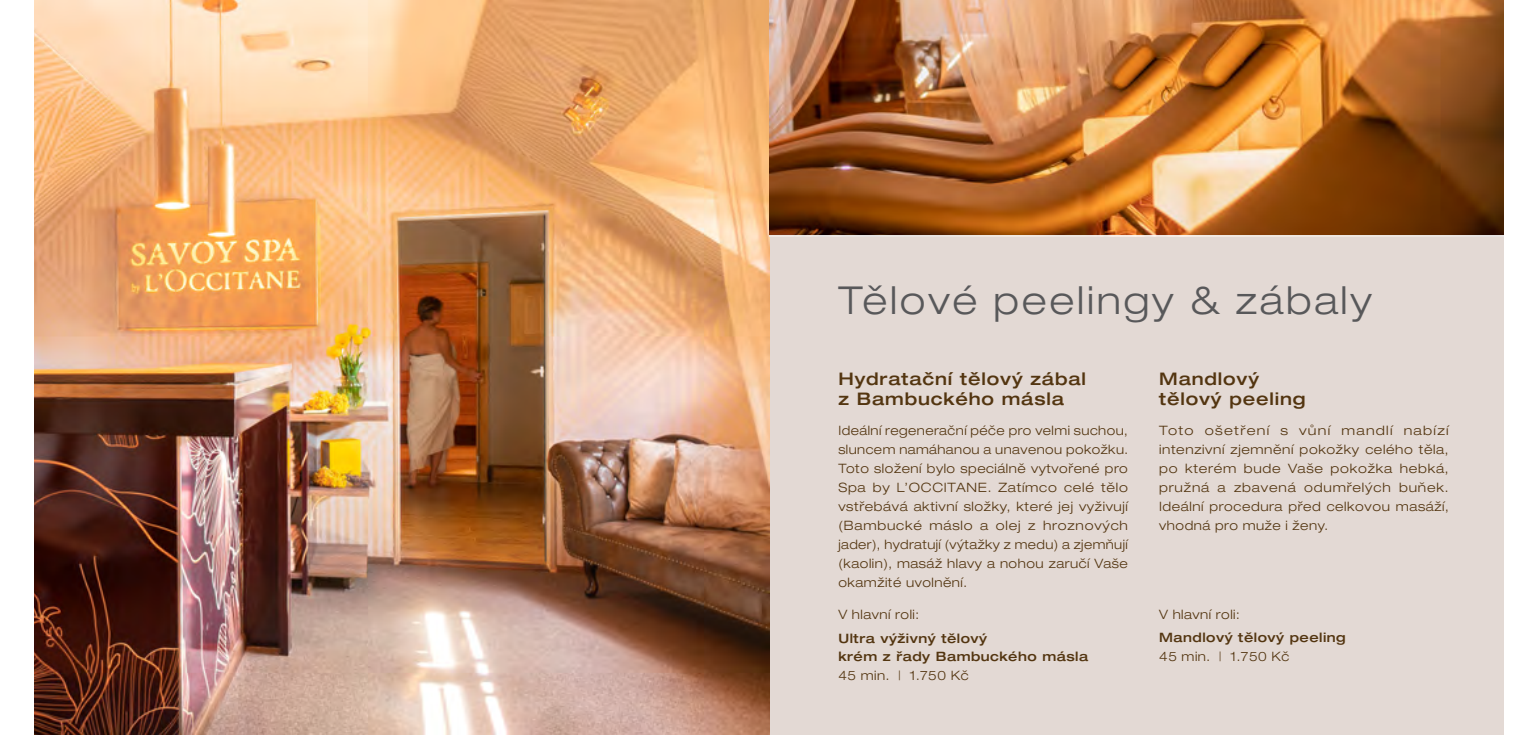
<style>
.page{position:relative;width:1538px;height:735px;background:#fff}
.page>*{position:absolute;margin:0;border:0;box-sizing:border-box;transform-origin:0 0}
.t1{font:300 expanded 38.5px "Helvetica Neue LT Pro";letter-spacing:.07em;color:#58585a}
.t2{font:500 expanded 17.32px/20.5px "Helvetica Neue LT Pro";letter-spacing:.05em;color:#533510}
.t3{font:300 expanded 12.95px/18.9px "Helvetica Neue LT Pro";letter-spacing:.04em;color:#533510;text-align:justify}
.t4{font:300 expanded 12.95px/18.9px "Helvetica Neue LT Pro";letter-spacing:.04em;color:#533510;text-align:justify;scale:1.06 1}
.t5{font:500 expanded 12.95px/18.9px "Helvetica Neue LT Pro";letter-spacing:.04em;color:#533510}
</style>
<div class="page">
<div style="left:769px;top:0;width:734px;height:734px;background:#e3d9d4"></div>
<img style="left:35px;top:0;width:734px;height:734px">
<img style="left:769px;top:0;width:734px;height:235px">
<hr style="left:769px;top:235px;width:769px;height:2px;background:#fff">
<h1 class="t1" style="left:838px;top:277px;width:535px">Tělové peelingy &amp; zábaly</h1>
<h2 class="t2" style="left:838px;top:368px;width:249px">Hydratační tělový zábal z Bambuckého másla</h2>
<p class="t3" style="left:838px;top:421px;width:291px">Ideální regenerační péče pro velmi suchou, sluncem namáhanou a unavenou pokožku.<br>Toto složení bylo speciálně vytvořené pro Spa by L’Occitane</p>
<p class="t3" style="left:838px;top:477px;width:291px;text-indent:149px">. Zatímco celé tělo vstřebává aktivní složky, které jej vyživují (Bambucké máslo a olej z hroznových jader), hydratují (výtažky z medu) a zjemňují (kaolin), masáž hlavy a nohou zaručí Vaše okamžité uvolnění.</p>
<p class="t3" style="left:838px;top:604px;width:82px">V hlavní roli:</p>
<p class="t5" style="left:838px;top:627px;width:251px">Ultra výživný tělový<br>krém z řady Bambuckého másla</p>
<p class="t3" style="left:838px;top:665px;width:132px">45 min. | 1.750 Kč</p>
<h2 class="t2" style="left:1159px;top:368px;width:148px">Mandlový tělový peeling</h2>
<p class="t4" style="left:1159px;top:421px;width:275px">Toto ošetření s vůní mandlí nabízí intenzivní zjemnění pokožky celého těla, po kterém bude Vaše pokožka hebká, pružná a zbavená odumřelých buňek.<br>Ideální procedura před celkovou masáží, vhodná pro muže i ženy.</p>
<p class="t3" style="left:1159px;top:604px;width:82px">V hlavní roli:</p>
<p class="t5" style="left:1159px;top:627px;width:188px">Mandlový tělový peeling</p>
<p class="t3" style="left:1159px;top:646px;width:132px">45 min. | 1.750 Kč</p>
</div>
